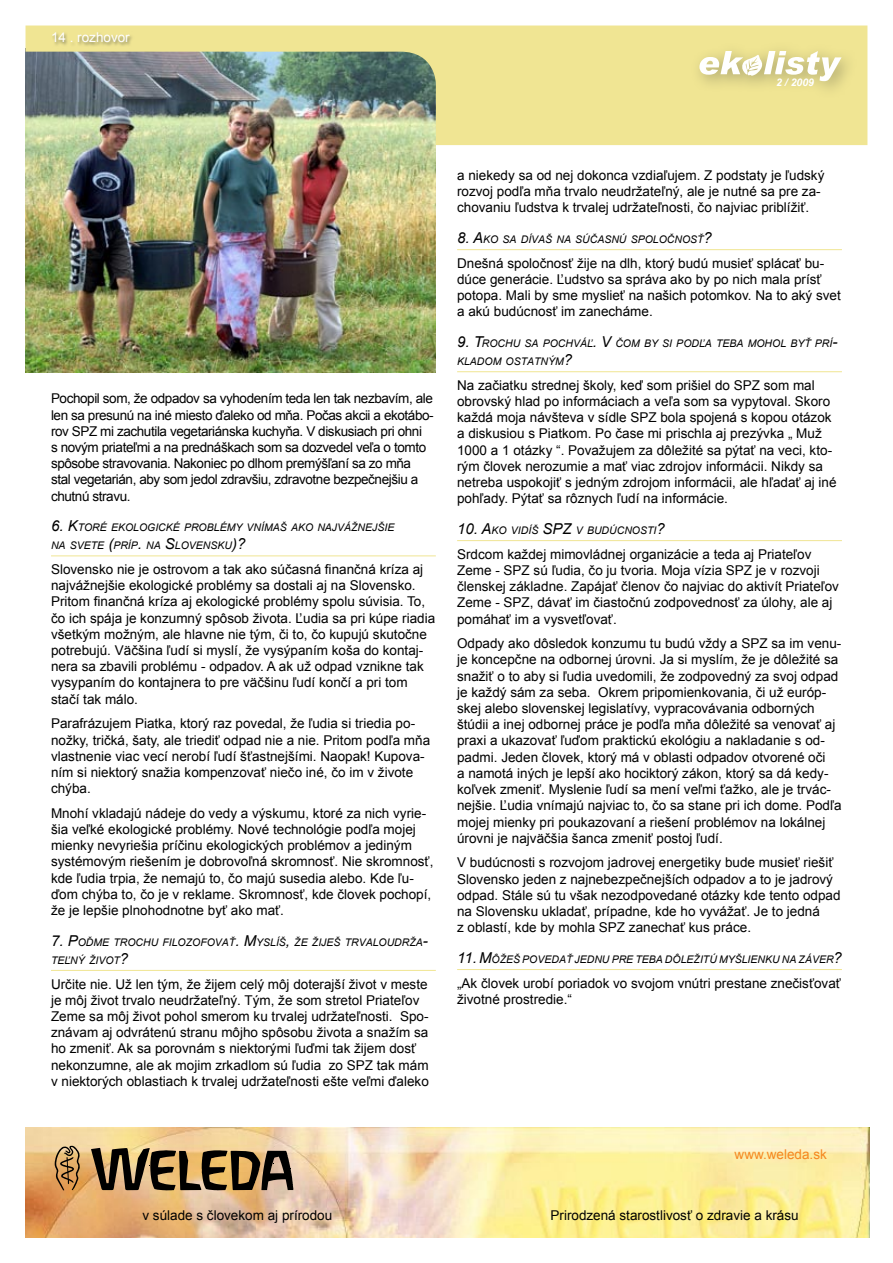
<style>
.page{position:relative;width:893px;height:1263px;background:#fff}
.page>*{position:absolute;margin:0;border:0;box-sizing:border-box;transform-origin:0 0}
.t1{font:13.5px/16.2px "Arial";color:#000}
.t2{font:13.5px/16.2px "Arial";letter-spacing:-.03em;color:#000}
.t3{font:13.5px "Arial";color:#f6861f}
.t4{font:13.5px "Arial";color:#fff}
.t5{font:italic 10.5px/18px "Arial";color:#000}
.t6{font:italic 700 10.5px "Arial";color:#fff}
.s1{font-size:15px}
</style>
<div class="page">
<img style="left:26px;top:145px;width:410px;height:227px">
<img style="left:26px;top:26px;width:841px;height:119px">
<svg style="left:52px;top:32px;width:404px;height:36px;background:#babd8d"></svg>
<div style="left:689px;top:40px;width:177px;height:66px;background:#f0e593"></div>
<svg style="left:699px;top:51px;width:143px;height:30px"></svg>
<img style="left:26px;top:1128px;width:843px;height:109px">
<svg style="left:91px;top:1147px;width:203px;height:43px;background:#7c6747"></svg>
<svg style="left:55px;top:1145px;width:26px;height:45px"></svg>
<hr style="left:51px;top:556px;width:385px;height:1px;background:#f0e593">
<hr style="left:51px;top:970px;width:385px;height:1px;background:#f0e593">
<hr style="left:457px;top:249px;width:385px;height:1px;background:#f0e593">
<hr style="left:457px;top:371px;width:385px;height:1px;background:#f0e593">
<hr style="left:457px;top:540px;width:385px;height:1px;background:#f0e593">
<hr style="left:457px;top:969px;width:385px;height:1px;background:#f0e593">
<p class="t4" style="left:51px;top:29px;width:80px">14 . rozhovor</p>
<p class="t6" style="left:776px;top:75px;width:39px">2 / 2009</p>
<p class="t2" style="left:51px;top:391px;width:384px">Pochopil som, že odpadov sa vyhodením teda len tak nezbavím, ale len sa presunú na iné miesto ďaleko od mňa. Počas akcii a ekotábo&shy;rov SPZ mi zachutila vegetariánska kuchyňa. V diskusiach pri ohni<br>s novým priateľmi a na prednáškach som sa dozvedel veľa o tomto spôsobe stravovania. Nakoniec po dlhom premýšľaní sa zo mňa stal vegetarián, aby som jedol zdravšiu, zdravotne bezpečnejšiu a chutnú stravu.</p>
<p class="t5" style="left:51px;top:519px;width:345px"><span class="s1">6. K</span>TORÉ EKOLOGICKÉ PROBLÉMY VNÍMAŠ AKO NAJVÁŽNEJŠIE<br>NA SVETE <span class="s1">(</span>PRÍP<span class="s1">.</span> NA <span class="s1">S</span>LOVENSKU<span class="s1">)?</span></p>
<p class="t1" style="left:51px;top:561px;width:386px">Slovensko nie je ostrovom a tak ako súčasná finančná kríza aj najvážnejšie ekologické problémy sa dostali aj na Slovensko.<br>Pritom finančná kríza aj ekologické problémy spolu súvisia. To, čo ich spája je konzumný spôsob života. Ľudia sa pri kúpe riadia všetkým možným, ale hlavne nie tým, či to, čo kupujú skutočne potrebujú. Väčšina ľudí si myslí, že vysýpaním koša do kontaj&shy;nera sa zbavili problému - odpadov. A ak už odpad vznikne tak vysypaním do kontajnera to pre väčšinu ľudí končí a pri tom stačí tak málo.</p>
<p class="t1" style="left:51px;top:716px;width:381px">Parafrázujem Piatka, ktorý raz povedal, že ľudia si triedia po&shy;nožky, tričká, šaty, ale triediť odpad nie a nie. Pritom podľa mňa vlastnenie viac vecí nerobí ľudí šťastnejšími. Naopak! Kupova&shy;ním si niektorý snažia kompenzovať niečo iné, čo im v živote chýba.</p>
<p class="t1" style="left:51px;top:805px;width:384px">Mnohí vkladajú nádeje do vedy a výskumu, ktoré za nich vyrie&shy;šia veľké ekologické problémy. Nové technológie podľa mojej mienky nevyriešia príčinu ekologických problémov a jediným systémovým riešením je dobrovoľná skromnosť. Nie skromnosť, kde ľudia trpia, že nemajú to, čo majú susedia alebo. Kde ľu&shy;ďom chýba to, čo je v reklame. Skromnosť, kde človek pochopí, že je lepšie plnohodnotne byť ako mať.</p>
<p class="t5" style="left:51px;top:933px;width:378px"><span class="s1">7. P</span>OĎME TROCHU FILOZOFOVAŤ<span class="s1">. M</span>YSLÍŠ<span class="s1">,</span> ŽE ŽIJEŠ TRVALOUDRŽA<span class="s1">-<br></span>TEĽNÝ ŽIVOT<span class="s1">?</span></p>
<p class="t1" style="left:51px;top:976px;width:379px">Určite nie. Už len tým, že žijem celý môj doterajší život v meste je môj život trvalo neudržateľný. Tým, že som stretol Priateľov Zeme sa môj život pohol smerom ku trvalej udržateľnosti. Spo&shy;znávam aj odvrátenú stranu môjho spôsobu života a snažím sa ho zmeniť. Ak sa porovnám s niektorými ľuďmi tak žijem dosť nekonzumne, ale ak mojim zrkadlom sú ľudia zo SPZ tak mám v niektorých oblastiach k trvalej udržateľnosti ešte veľmi ďaleko</p>
<p class="t1" style="left:457px;top:167px;width:369px">a niekedy sa od nej dokonca vzdiaľujem. Z podstaty je ľudský rozvoj podľa mňa trvalo neudržateľný, ale je nutné sa pre za&shy;chovaniu ľudstva k trvalej udržateľnosti, čo najviac priblížiť.</p>
<p class="t5" style="left:457px;top:231px;width:256px"><span class="s1">8. A</span>KO SA DÍVAŠ NA SÚČASNÚ SPOLOČNOSŤ<span class="s1">?</span></p>
<p class="t1" style="left:457px;top:255px;width:385px">Dnešná spoločnosť žije na dlh, ktorý budú musieť splácať bu&shy;dúce generácie. Ľudstvo sa správa ako by po nich mala prísť potopa. Mali by sme myslieť na našich potomkov. Na to aký svet a akú budúcnosť im zanecháme.</p>
<p class="t5" style="left:457px;top:335px;width:382px"><span class="s1">9. T</span>ROCHU SA POCHVÁĽ<span class="s1">. V</span> ČOM BY SI PODĽA TEBA MOHOL BYŤ PRÍ<span class="s1">-<br></span>KLADOM OSTATNÝM<span class="s1">?</span></p>
<p class="t1" style="left:457px;top:377px;width:381px">Na začiatku strednej školy, keď som prišiel do SPZ som mal obrovský hlad po informáciach a veľa som sa vypytoval. Skoro každá moja návšteva v sídle SPZ bola spojená s kopou otázok a diskusiou s Piatkom. Po čase mi prischla aj prezývka „ Muž 1000 a 1 otázky “. Považujem za dôležité sa pýtať na veci, kto&shy;rým človek nerozumie a mať viac zdrojov informácii. Nikdy sa netreba uspokojiť s jedným zdrojom informácii, ale hľadať aj iné pohľady. Pýtať sa rôznych ľudí na informácie.</p>
<p class="t5" style="left:457px;top:521px;width:209px"><span class="s1">10. A</span>KO VIDÍŠ <span class="s1">SPZ</span> V BUDÚCNOSTI<span class="s1">?</span></p>
<p class="t1" style="left:457px;top:546px;width:383px">Srdcom každej mimovládnej organizácie a teda aj Priateľov Zeme - SPZ sú ľudia, čo ju tvoria. Moja vízia SPZ je v rozvoji členskej základne. Zapájať členov čo najviac do aktivít Priateľov Zeme - SPZ, dávať im čiastočnú zodpovednosť za úlohy, ale aj pomáhať im a vysvetľovať.</p>
<p class="t1" style="left:457px;top:635px;width:386px">Odpady ako dôsledok konzumu tu budú vždy a SPZ sa im venu&shy;je koncepčne na odbornej úrovni. Ja si myslím, že je dôležité sa snažiť o to aby si ľudia uvedomili, že zodpovedný za svoj odpad je každý sám za seba. Okrem pripomienkovania, či už európ&shy;skej alebo slovenskej legislatívy, vypracovávania odborných štúdii a inej odbornej práce je podľa mňa dôležité sa venovať aj praxi a ukazovať ľuďom praktickú ekológiu a nakladanie s od&shy;padmi. Jeden človek, ktorý má v oblasti odpadov otvorené oči<br>a namotá iných je lepší ako hociktorý zákon, ktorý sa dá kedy&shy;koľvek zmeniť. Myslenie ľudí sa mení veľmi ťažko, ale je trvác&shy;nejšie. Ľudia vnímajú najviac to, čo sa stane pri ich dome. Podľa mojej mienky pri poukazovaní a riešení problémov na lokálnej úrovni je najväčšia šanca zmeniť postoj ľudí.</p>
<p class="t1" style="left:457px;top:855px;width:385px">V budúcnosti s rozvojom jadrovej energetiky bude musieť riešiť Slovensko jeden z najnebezpečnejších odpadov a to je jadrový odpad. Stále sú tu však nezodpovedané otázky kde tento odpad na Slovensku ukladať, prípadne, kde ho vyvážať. Je to jedná<br>z oblastí, kde by mohla SPZ zanechať kus práce.</p>
<p class="t5" style="left:457px;top:950px;width:386px"><span class="s1">11. M</span>ÔŽEŠ POVEDAŤ JEDNU PRE TEBA DÔLEŽITÚ MYŠLIENKU NA ZÁVER<span class="s1">?</span></p>
<p class="t1" style="left:457px;top:975px;width:385px">„Ak človek urobí poriadok vo svojom vnútri prestane znečisťovať životné prostredie.“</p>
<p class="t3" style="left:735px;top:1145px;width:94px">www.weleda.sk</p>
<p class="t1" style="left:142px;top:1207px;width:191px">v súlade s človekom aj prírodou</p>
<p class="t1" style="left:550px;top:1207px;width:250px">Prirodzená starostlivosť o zdravie a krásu</p>
</div>
